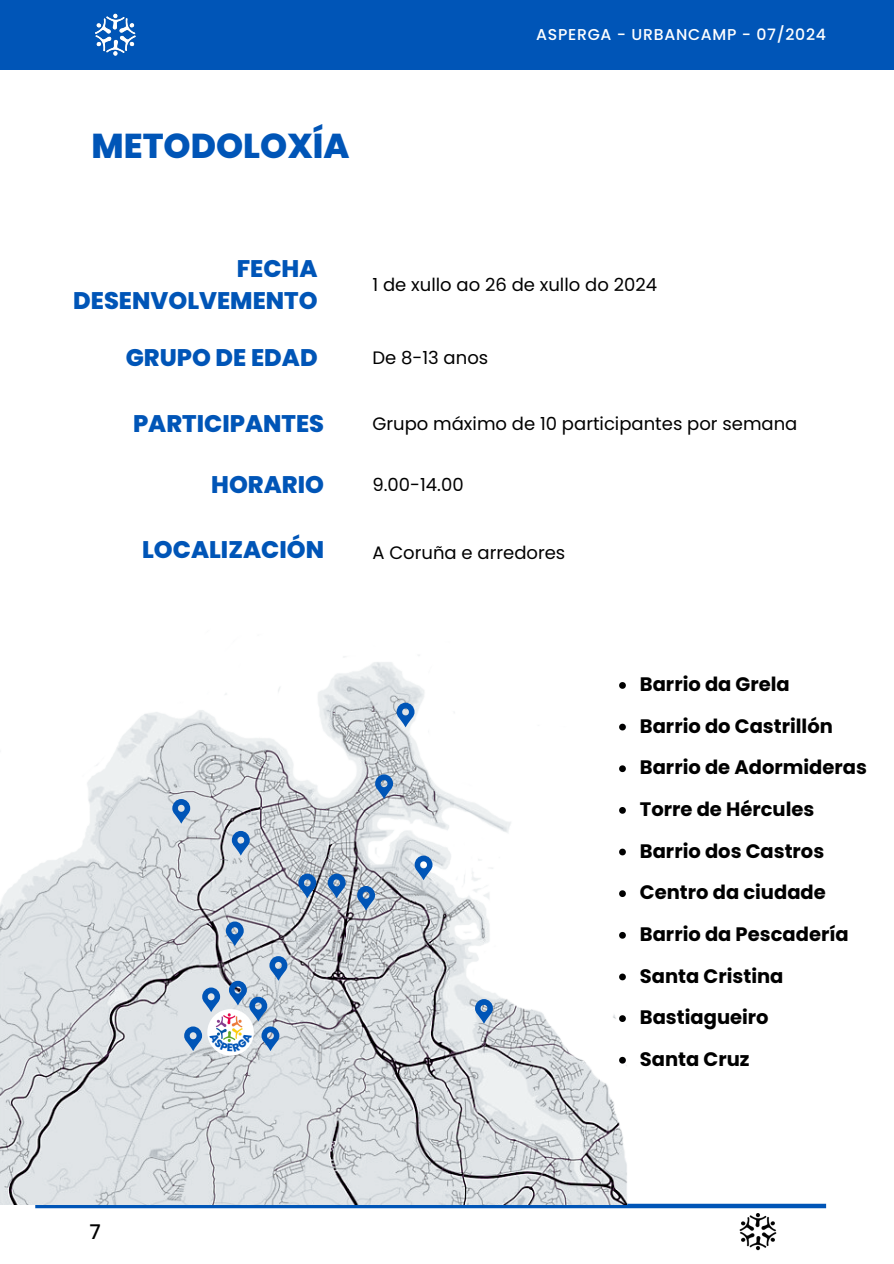
<style>
.page{position:relative;width:894px;height:1264px;background:#fff}
.page>*{position:absolute;margin:0;border:0;box-sizing:border-box;transform-origin:0 0}
.t1{font:800 34.5px "Poppins";color:#0055b7}
.t2{font:800 24px/32.7px "Poppins";color:#0055b7;text-align:right}
.t3{font:500 20.25px "Poppins";color:#000}
.t4{font:700 19.5px "Poppins";color:#000}
.t5{font:18px "Poppins";color:#000}
.t6{font:500 15.75px "Poppins";letter-spacing:.045em;color:#fff}
</style>
<div class="page">
<div style="left:0;top:0;width:893px;height:69px;background:#0055b7"></div>
<img style="left:95px;top:13px;width:41px;height:43px">
<svg style="left:35px;top:1203px;width:790px;height:5px;background:#2f73c0"></svg>
<img style="left:739px;top:1213px;width:38px;height:38px">
<img style="left:0;top:655px;width:654px;height:549px">
<div style="left:207px;top:1009px;width:47px;height:46px;background:#fff;border-radius:50%"></div>
<svg style="left:475px;top:999px;width:18px;height:24px"></svg>
<svg style="left:226px;top:921px;width:18px;height:25px"></svg>
<svg style="left:396px;top:702px;width:18px;height:25px"></svg>
<svg style="left:375px;top:774px;width:18px;height:25px"></svg>
<svg style="left:232px;top:831px;width:18px;height:24px"></svg>
<svg style="left:172px;top:799px;width:18px;height:24px"></svg>
<svg style="left:357px;top:886px;width:18px;height:24px"></svg>
<svg style="left:298px;top:873px;width:18px;height:25px"></svg>
<svg style="left:414px;top:855px;width:18px;height:25px"></svg>
<svg style="left:327px;top:873px;width:18px;height:25px"></svg>
<svg style="left:619px;top:682px;width:6px;height:6px"></svg>
<svg style="left:619px;top:723px;width:6px;height:7px"></svg>
<svg style="left:619px;top:765px;width:6px;height:7px"></svg>
<svg style="left:619px;top:807px;width:6px;height:6px"></svg>
<svg style="left:619px;top:848px;width:6px;height:7px"></svg>
<svg style="left:619px;top:890px;width:6px;height:7px"></svg>
<svg style="left:619px;top:931px;width:6px;height:7px"></svg>
<svg style="left:619px;top:973px;width:6px;height:7px"></svg>
<svg style="left:619px;top:1015px;width:6px;height:6px"></svg>
<svg style="left:619px;top:1056px;width:6px;height:7px"></svg>
<svg style="left:184px;top:956px;width:103px;height:95px;background:#b6c4d5"></svg>
<p class="t1" style="left:91px;top:122px;width:259px">METODOLOXÍA</p>
<h4 class="t6" style="left:536px;top:23px;width:291px">ASPERGA - URBANCAMP - 07/2024</h4>
<h3 class="t2" style="left:73px;top:252px;width:246px">FECHA<br>DESENVOLVEMENTO</h3>
<h3 class="t2" style="left:126px;top:341px;width:193px">GRUPO DE EDAD</h3>
<h2 class="t2" style="left:133px;top:407px;width:192px">PARTICIPANTES</h2>
<h2 class="t2" style="left:211px;top:468px;width:114px">HORARIO</h2>
<h3 class="t2" style="left:142px;top:533px;width:183px">LOCALIZACIÓN</h3>
<h3 class="t5" style="left:372px;top:272px;width:286px">1 de xullo ao 26 de xullo do 2024</h3>
<h2 class="t5" style="left:372px;top:345px;width:117px">De 8-13 anos</h2>
<p class="t5" style="left:372px;top:411px;width:426px">Grupo máximo de 10 participantes por semana</p>
<h3 class="t5" style="left:372px;top:472px;width:93px">9.00-14.00</h3>
<p class="t5" style="left:372px;top:540px;width:194px">A Coruña e arredores</p>
<p class="t4" style="left:639px;top:670px;width:151px">Barrio da Grela</p>
<p class="t4" style="left:639px;top:712px;width:194px">Barrio do Castrillón</p>
<p class="t4" style="left:639px;top:754px;width:228px">Barrio de Adormideras</p>
<p class="t4" style="left:639px;top:795px;width:176px">Torre de Hércules</p>
<p class="t4" style="left:639px;top:837px;width:186px">Barrio dos Castros</p>
<p class="t4" style="left:639px;top:878px;width:187px">Centro da ciudade</p>
<p class="t4" style="left:639px;top:920px;width:210px">Barrio da Pescadería</p>
<p class="t4" style="left:639px;top:962px;width:145px">Santa Cristina</p>
<p class="t4" style="left:639px;top:1003px;width:130px">Bastiagueiro</p>
<p class="t4" style="left:639px;top:1045px;width:111px">Santa Cruz</p>
<h2 class="t3" style="left:89px;top:1217px;width:13px">7</h2>
</div>
